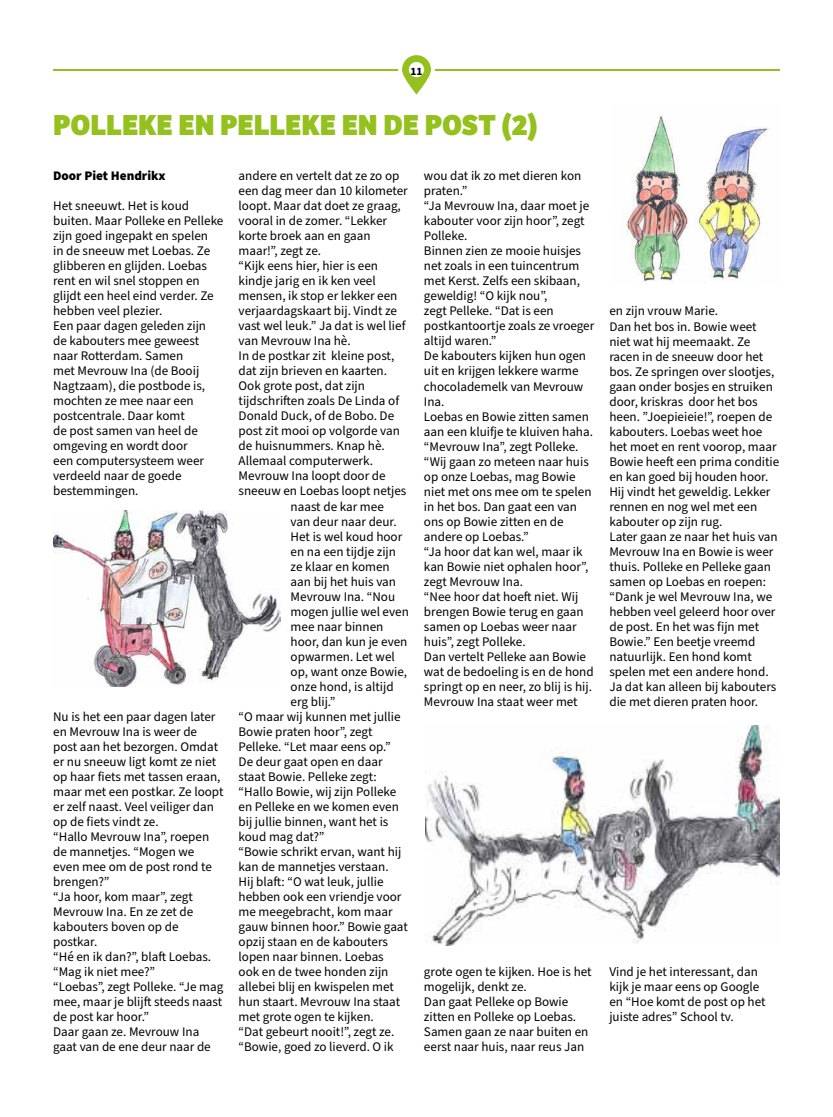
<style>
.page{position:relative;width:833px;height:1117px;background:#fff}
.page>*{position:absolute;margin:0;border:0;box-sizing:border-box;transform-origin:0 0}
.t1{font:800 30px "Bree";color:#95c11f}
.t2{font:13.12px/15px "Source Sans Pro";color:#000}
.t3{font:900 13.12px "Source Sans Pro";color:#000}
.t4{font:700 11.25px "Source Sans Pro";color:#000}
</style>
<div class="page">
<hr style="left:53px;top:69px;width:727px;height:2px;background:#95c11f">
<svg style="left:398px;top:55px;width:37px;height:40px"></svg>
<div style="left:409px;top:62px;width:15px;height:15px;background:#fff;border-radius:50%"></div>
<img style="left:625px;top:115px;width:144px;height:167px">
<img style="left:53px;top:510px;width:227px;height:176px">
<img style="left:425px;top:725px;width:355px;height:220px">
<p class="t4" style="left:410px;top:63px;width:13px">11</p>
<h1 class="t1" style="left:53px;top:107px;width:486px">POLLEKE EN PELLEKE EN DE POST (2)</h1>
<p class="t3" style="left:53px;top:167px;width:114px">Door Piet Hendrikx</p>
<p class="t2" style="left:53px;top:199px;width:172px">Het sneeuwt. Het is koud buiten. Maar Polleke en Pelleke zijn goed ingepakt en spelen<br>in de sneeuw met Loebas. Ze glibberen en glijden. Loebas rent en wil snel stoppen en glijdt een heel eind verder. Ze hebben veel plezier.<br>Een paar dagen geleden zijn<br>de kabouters mee geweest naar Rotterdam. Samen<br>met Mevrouw Ina (de Booij<br>Nagtzaam), die postbode is, mochten ze mee naar een postcentrale. Daar komt<br>de post samen van heel de omgeving en wordt door<br>een computersysteem weer verdeeld naar de goede bestemmingen.</p>
<p class="t2" style="left:238px;top:169px;width:162px">andere en vertelt dat ze zo op</p>
<p class="t2" style="left:238px;top:184px;width:171px">een dag meer dan 10 kilometer</p>
<p class="t2" style="left:238px;top:199px;width:164px">loopt. Maar dat doet ze graag,</p>
<p class="t2" style="left:238px;top:214px;width:150px">vooral in de zomer. “Lekker</p>
<p class="t2" style="left:238px;top:229px;width:133px">korte broek aan en gaan</p>
<p class="t2" style="left:238px;top:244px;width:84px">maar!”, zegt ze.</p>
<p class="t2" style="left:238px;top:259px;width:141px">“Kijk eens hier, hier is een</p>
<p class="t2" style="left:238px;top:274px;width:139px">kindje jarig en ik ken veel</p>
<p class="t2" style="left:238px;top:289px;width:160px">mensen, ik stop er lekker een</p>
<p class="t2" style="left:238px;top:304px;width:160px">verjaardagskaart bij. Vindt ze</p>
<p class="t2" style="left:238px;top:319px;width:168px">vast wel leuk.” Ja dat is wel lief</p>
<p class="t2" style="left:238px;top:334px;width:114px">van Mevrouw Ina hè.</p>
<p class="t2" style="left:238px;top:349px;width:157px">In de postkar zit kleine post,</p>
<p class="t2" style="left:238px;top:364px;width:150px">dat zijn brieven en kaarten.</p>
<p class="t2" style="left:238px;top:379px;width:128px">Ook grote post, dat zijn</p>
<p class="t2" style="left:238px;top:394px;width:162px">tijdschriften zoals De Linda of</p>
<p class="t2" style="left:238px;top:409px;width:157px">Donald Duck, of de Bobo. De</p>
<p class="t2" style="left:238px;top:424px;width:163px">post zit mooi op volgorde van</p>
<p class="t2" style="left:238px;top:439px;width:148px">de huisnummers. Knap hè.</p>
<p class="t2" style="left:238px;top:454px;width:136px">Allemaal computerwerk.</p>
<p class="t2" style="left:238px;top:469px;width:149px">Mevrouw Ina loopt door de</p>
<p class="t2" style="left:238px;top:484px;width:169px">sneeuw en Loebas loopt netjes</p>
<p class="t2" style="left:291px;top:499px;width:95px">naast de kar mee</p>
<p class="t2" style="left:291px;top:514px;width:108px">van deur naar deur.</p>
<p class="t2" style="left:291px;top:529px;width:113px">Het is wel koud hoor</p>
<p class="t2" style="left:291px;top:544px;width:107px">en na een tijdje zijn</p>
<p class="t2" style="left:291px;top:559px;width:101px">ze klaar en komen</p>
<p class="t2" style="left:291px;top:574px;width:107px">aan bij het huis van</p>
<p class="t2" style="left:291px;top:589px;width:106px">Mevrouw Ina. “Nou</p>
<p class="t2" style="left:291px;top:604px;width:120px">mogen jullie wel even</p>
<p class="t2" style="left:291px;top:619px;width:94px">mee naar binnen</p>
<p class="t2" style="left:291px;top:634px;width:118px">hoor, dan kun je even</p>
<p class="t2" style="left:291px;top:649px;width:106px">opwarmen. Let wel</p>
<p class="t2" style="left:291px;top:664px;width:118px">op, want onze Bowie,</p>
<p class="t2" style="left:291px;top:679px;width:105px">onze hond, is altijd</p>
<p class="t2" style="left:291px;top:694px;width:46px">erg blij.”</p>
<p class="t2" style="left:238px;top:709px;width:164px">“O maar wij kunnen met jullie</p>
<p class="t2" style="left:238px;top:724px;width:135px">Bowie praten hoor”, zegt</p>
<p class="t2" style="left:238px;top:739px;width:154px">Pelleke. “Let maar eens op.”</p>
<p class="t2" style="left:238px;top:754px;width:145px">De deur gaat open en daar</p>
<p class="t2" style="left:238px;top:769px;width:139px">staat Bowie. Pelleke zegt:</p>
<p class="t2" style="left:238px;top:784px;width:159px">“Hallo Bowie, wij zijn Polleke</p>
<p class="t2" style="left:238px;top:799px;width:162px">en Pelleke en we komen even</p>
<p class="t2" style="left:238px;top:814px;width:151px">bij jullie binnen, want het is</p>
<p class="t2" style="left:238px;top:829px;width:87px">koud mag dat?”</p>
<p class="t2" style="left:238px;top:844px;width:164px">“Bowie schrikt ervan, want hij</p>
<p class="t2" style="left:238px;top:859px;width:151px">kan de mannetjes verstaan.</p>
<p class="t2" style="left:238px;top:874px;width:146px">Hij blaft: “O wat leuk, jullie</p>
<p class="t2" style="left:238px;top:889px;width:164px">hebben ook een vriendje voor</p>
<p class="t2" style="left:238px;top:904px;width:155px">me meegebracht, kom maar</p>
<p class="t2" style="left:238px;top:919px;width:171px">gauw binnen hoor.” Bowie gaat</p>
<p class="t2" style="left:238px;top:934px;width:151px">opzij staan en de kabouters</p>
<p class="t2" style="left:238px;top:949px;width:147px">lopen naar binnen. Loebas</p>
<p class="t2" style="left:238px;top:964px;width:151px">ook en de twee honden zijn</p>
<p class="t2" style="left:238px;top:979px;width:157px">allebei blij en kwispelen met</p>
<p class="t2" style="left:238px;top:994px;width:163px">hun staart. Mevrouw Ina staat</p>
<p class="t2" style="left:238px;top:1009px;width:137px">met grote ogen te kijken.</p>
<p class="t2" style="left:238px;top:1024px;width:157px">“Dat gebeurt nooit!”, zegt ze.</p>
<p class="t2" style="left:238px;top:1039px;width:157px">“Bowie, goed zo lieverd. O ik</p>
<p class="t2" style="left:424px;top:169px;width:172px">wou dat ik zo met dieren kon praten.”<br>“Ja Mevrouw Ina, daar moet je kabouter voor zijn hoor”, zegt<br>Polleke.<br>Binnen zien ze mooie huisjes net zoals in een tuincentrum met Kerst. Zelfs een skibaan, geweldig! “O kijk nou”,<br>zegt Pelleke. “Dat is een postkantoortje zoals ze vroeger altijd waren.”<br>De kabouters kijken hun ogen uit en krijgen lekkere warme chocolademelk van Mevrouw<br>Ina.<br>Loebas en Bowie zitten samen aan een kluifje te kluiven haha. “Mevrouw Ina”, zegt Polleke. “Wij gaan zo meteen naar huis op onze Loebas, mag Bowie niet met ons mee om te spelen in het bos. Dan gaat een van ons op Bowie zitten en de andere op Loebas.”<br>“Ja hoor dat kan wel, maar ik kan Bowie niet ophalen hoor”, zegt Mevrouw Ina.<br>“Nee hoor dat hoeft niet. Wij brengen Bowie terug en gaan samen op Loebas weer naar huis”, zegt Polleke.<br>Dan vertelt Pelleke aan Bowie wat de bedoeling is en de hond springt op en neer, zo blij is hij.<br>Mevrouw Ina staat weer met</p>
<p class="t2" style="left:53px;top:709px;width:172px">Nu is het een paar dagen later en Mevrouw Ina is weer de post aan het bezorgen. Omdat er nu sneeuw ligt komt ze niet op haar fiets met tassen eraan, maar met een postkar. Ze loopt er zelf naast. Veel veiliger dan op de fiets vindt ze.<br>“Hallo Mevrouw Ina”, roepen de mannetjes. “Mogen we even mee om de post rond te brengen?”<br>“Ja hoor, kom maar”, zegt<br>Mevrouw Ina. En ze zet de kabouters boven op de postkar.<br>“Hé en ik dan?”, blaft Loebas. “Mag ik niet mee?”<br>“Loebas”, zegt Polleke. “Je mag mee, maar je blijft steeds naast de post kar hoor.”<br>Daar gaan ze. Mevrouw Ina gaat van de ene deur naar de</p>
<p class="t2" style="left:424px;top:964px;width:169px">grote ogen te kijken. Hoe is het mogelijk, denkt ze.<br>Dan gaat Pelleke op Bowie zitten en Polleke op Loebas.<br>Samen gaan ze naar buiten en eerst naar huis, naar reus Jan</p>
<p class="t2" style="left:609px;top:304px;width:171px">en zijn vrouw Marie.<br>Dan het bos in. Bowie weet niet wat hij meemaakt. Ze racen in de sneeuw door het bos. Ze springen over slootjes, gaan onder bosjes en struiken door, kriskras door het bos heen. ”Joepieieie!”, roepen de kabouters. Loebas weet hoe het moet en rent voorop, maar<br>Bowie heeft een prima conditie en kan goed bij houden hoor.<br>Hij vindt het geweldig. Lekker rennen en nog wel met een kabouter op zijn rug.<br>Later gaan ze naar het huis van<br>Mevrouw Ina en Bowie is weer thuis. Polleke en Pelleke gaan samen op Loebas en roepen: “Dank je wel Mevrouw Ina, we hebben veel geleerd hoor over de post. En het was fijn met<br>Bowie.” Een beetje vreemd natuurlijk. Een hond komt spelen met een andere hond.<br>Ja dat kan alleen bij kabouters die met dieren praten hoor.</p>
<p class="t2" style="left:609px;top:964px;width:158px">Vind je het interessant, dan kijk je maar eens op Google en “Hoe komt de post op het juiste adres” School tv.</p>
</div>
